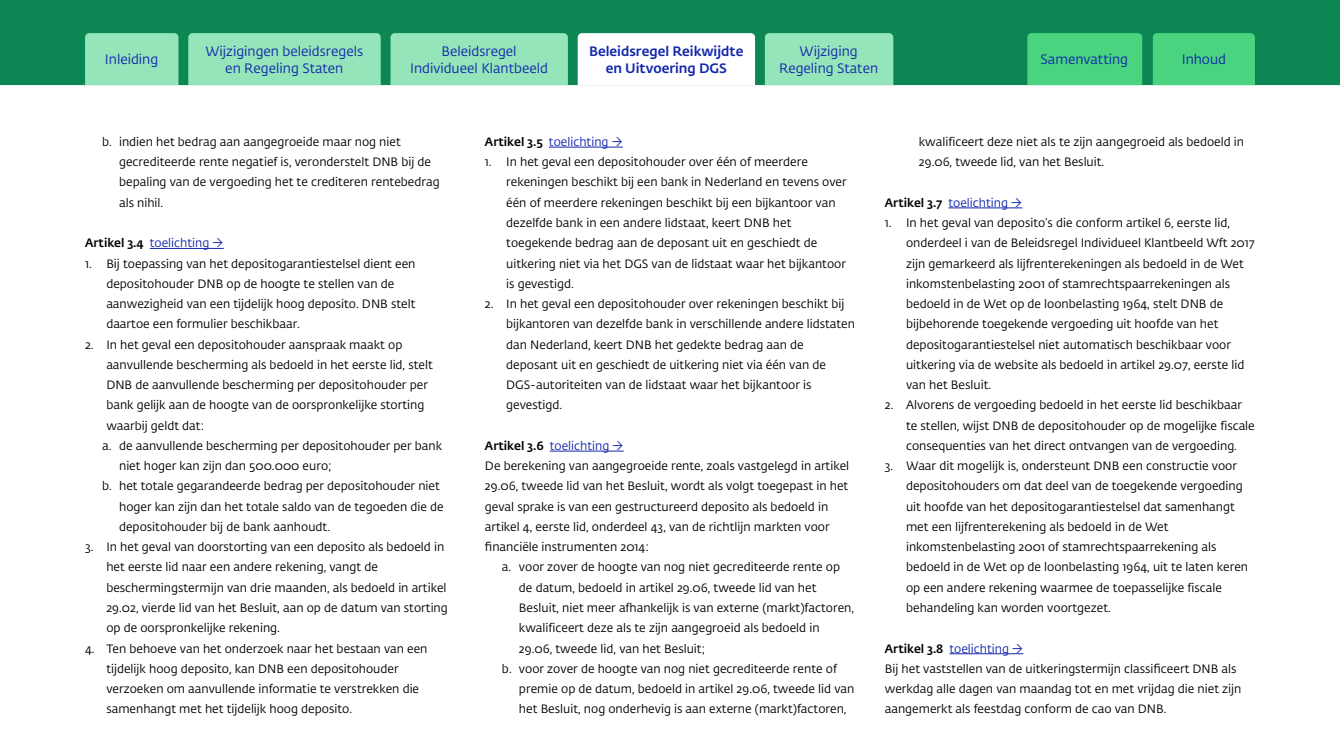
<style>
.page{position:relative;width:1340px;height:754px;background:#fff}
.page>*{position:absolute;margin:0;border:0;box-sizing:border-box;transform-origin:0 0}
.t1{font:13.5px/16.5px "DNB Fedra";color:#1226aa;text-align:center}
.t2{font:500 13.5px/16.5px "DNB Fedra";color:#1226aa;text-align:center}
.P_Broodtekst{font:12px/20.2px "DNB Fedra";color:#000}
.H4_Alineakop{font:12px "DNB Fedra";color:#1226aa}
.s1{font-weight:500;color:#000}
</style>
<div class="page">
<div style="left:0;top:0;width:1339px;height:85px;background:#0c8754"></div>
<div style="left:1027px;top:33px;width:115px;height:52px;background:#4ad480"></div>
<div style="left:1152px;top:33px;width:102px;height:52px;background:#4ad480"></div>
<div style="left:188px;top:33px;width:193px;height:52px;background:#94e5ba"></div>
<div style="left:390px;top:33px;width:178px;height:52px;background:#94e5ba"></div>
<svg style="left:577px;top:33px;width:178px;height:52px"></svg>
<div style="left:765px;top:33px;width:128px;height:52px;background:#94e5ba"></div>
<div style="left:85px;top:33px;width:93px;height:52px;background:#94e5ba"></div>
<hr style="left:150px;top:248px;width:62px;height:1px;background:#1226aa">
<hr style="left:549px;top:147px;width:62px;height:1px;background:#1226aa">
<hr style="left:549px;top:450px;width:63px;height:1px;background:#1226aa">
<hr style="left:948px;top:207px;width:62px;height:1px;background:#1226aa">
<hr style="left:949px;top:653px;width:62px;height:1px;background:#1226aa">
<svg style="left:212px;top:247px;width:12px;height:2px"></svg>
<svg style="left:611px;top:146px;width:12px;height:2px"></svg>
<svg style="left:1010px;top:207px;width:12px;height:1px"></svg>
<svg style="left:1011px;top:653px;width:12px;height:1px"></svg>
<p class="t1" style="left:105px;top:52px;width:55px">Inleiding</p>
<p class="t1" style="left:205px;top:43px;width:159px">Wijzigingen beleidsregels en Regeling Staten</p>
<p class="t1" style="left:410px;top:43px;width:139px">Beleidsregel<br>Individueel Klantbeeld</p>
<p class="t2" style="left:589px;top:43px;width:156px">Beleidsregel Reikwijdte en Uitvoering DGS</p>
<p class="t1" style="left:779px;top:43px;width:101px">Wijziging<br>Regeling Staten</p>
<p class="t1" style="left:1040px;top:52px;width:89px">Samenvatting</p>
<p class="t1" style="left:1181px;top:52px;width:46px">Inhoud</p>
<p class="P_Broodtekst" style="left:119px;top:132px;width:322px;text-indent:-17px">b. indien het bedrag aan aangegroeide maar nog niet gecrediteerde rente negatief is, veronderstelt DNB bij de bepaling van de vergoeding het te crediteren rentebedrag als nihil.</p>
<h4 class="H4_Alineakop" style="left:85px;top:236px;width:126px"><span class="s1">Artikel 3.4</span> toelichting</h4>
<p class="P_Broodtekst" style="left:106px;top:253px;width:311px;text-indent:-21px">1. Bij toepassing van het depositogarantiestelsel dient een depositohouder DNB op de hoogte te stellen van de aanwezigheid van een tijdelijk hoog deposito. DNB stelt daartoe een formulier beschikbaar.</p>
<p class="P_Broodtekst" style="left:106px;top:334px;width:328px;text-indent:-21px">2. In het geval een depositohouder aanspraak maakt op aanvullende bescherming als bedoeld in het eerste lid, stelt DNB de aanvullende bescherming per depositohouder per bank gelijk aan de hoogte van de oorspronkelijke storting waarbij geldt dat:</p>
<p class="P_Broodtekst" style="left:119px;top:435px;width:324px;text-indent:-17px">a. de aanvullende bescherming per depositohouder per bank niet hoger kan zijn dan 500.000 euro;</p>
<p class="P_Broodtekst" style="left:119px;top:476px;width:326px;text-indent:-17px">b. het totale gegarandeerde bedrag per depositohouder niet hoger kan zijn dan het totale saldo van de tegoeden die de depositohouder bij de bank aanhoudt.</p>
<p class="P_Broodtekst" style="left:106px;top:537px;width:343px;text-indent:-21px">3. In het geval van doorstorting van een deposito als bedoeld in het eerste lid naar een andere rekening, vangt de beschermingstermijn van drie maanden, als bedoeld in artikel 29.02, vierde lid van het Besluit, aan op de datum van storting op de oorspronkelijke rekening.</p>
<p class="P_Broodtekst" style="left:106px;top:638px;width:323px;text-indent:-21px">4. Ten behoeve van het onderzoek naar het bestaan van een tijdelijk hoog deposito, kan DNB een depositohouder verzoeken om aanvullende informatie te verstrekken die samenhangt met het tijdelijk hoog deposito.</p>
<h4 class="H4_Alineakop" style="left:485px;top:134px;width:125px"><span class="s1">Artikel 3.5</span> toelichting</h4>
<p class="P_Broodtekst" style="left:506px;top:152px;width:342px;text-indent:-21px">1. In het geval een depositohouder over één of meerdere rekeningen beschikt bij een bank in Nederland en tevens over één of meerdere rekeningen beschikt bij een bijkantoor van dezelfde bank in een andere lidstaat, keert DNB het toegekende bedrag aan de deposant uit en geschiedt de uitkering niet via het DGS van de lidstaat waar het bijkantoor is gevestigd.</p>
<p class="P_Broodtekst" style="left:506px;top:294px;width:350px;text-indent:-21px">2. In het geval een depositohouder over rekeningen beschikt bij bijkantoren van dezelfde bank in verschillende andere lidstaten dan Nederland, keert DNB het gedekte bedrag aan de deposant uit en geschiedt de uitkering niet via één van de DGS-autoriteiten van de lidstaat waar het bijkantoor is gevestigd.</p>
<h4 class="H4_Alineakop" style="left:485px;top:438px;width:126px"><span class="s1">Artikel 3.6</span> toelichting</h4>
<p class="P_Broodtekst" style="left:485px;top:456px;width:366px">De berekening van aangegroeide rente, zoals vastgelegd in artikel 29.06, tweede lid van het Besluit, wordt als volgt toegepast in het geval sprake is van een gestructureerd deposito als bedoeld in artikel 4, eerste lid, onderdeel 43, van de richtlijn markten voor financiële instrumenten 2014:</p>
<p class="P_Broodtekst" style="left:519px;top:557px;width:336px;text-indent:-17px">a. voor zover de hoogte van nog niet gecrediteerde rente op de datum, bedoeld in artikel 29.06, tweede lid van het Besluit, niet meer afhankelijk is van externe (markt)factoren, kwalificeert deze als te zijn aangegroeid als bedoeld in 29.06, tweede lid, van het Besluit;</p>
<p class="P_Broodtekst" style="left:519px;top:658px;width:337px;text-indent:-17px">b. voor zover de hoogte van nog niet gecrediteerde rente of premie op de datum, bedoeld in artikel 29.06, tweede lid van het Besluit, nog onderhevig is aan externe (markt)factoren,</p>
<p class="P_Broodtekst" style="left:918px;top:132px;width:327px">kwalificeert deze niet als te zijn aangegroeid als bedoeld in<br>29.06, tweede lid, van het Besluit.</p>
<h4 class="H4_Alineakop" style="left:884px;top:195px;width:125px"><span class="s1">Artikel 3.7</span> toelichting</h4>
<p class="P_Broodtekst" style="left:906px;top:213px;width:350px;text-indent:-21px">1. In het geval van deposito’s die conform artikel 6, eerste lid, onderdeel i van de Beleidsregel Individueel Klantbeeld Wft 2017 zijn gemarkeerd als lijfrenterekeningen als bedoeld in de Wet inkomstenbelasting 2001 of stamrechtspaarrekeningen als bedoeld in de Wet op de loonbelasting 1964, stelt DNB de bijbehorende toegekende vergoeding uit hoofde van het depositogarantiestelsel niet automatisch beschikbaar voor uitkering via de website als bedoeld in artikel 29.07, eerste lid van het Besluit.</p>
<p class="P_Broodtekst" style="left:906px;top:395px;width:350px;text-indent:-21px">2. Alvorens de vergoeding bedoeld in het eerste lid beschikbaar te stellen, wijst DNB de depositohouder op de mogelijke fiscale consequenties van het direct ontvangen van de vergoeding.</p>
<p class="P_Broodtekst" style="left:906px;top:456px;width:343px;text-indent:-21px">3. Waar dit mogelijk is, ondersteunt DNB een constructie voor depositohouders om dat deel van de toegekende vergoeding uit hoofde van het depositogarantiestelsel dat samenhangt met een lijfrenterekening als bedoeld in de Wet inkomstenbelasting 2001 of stamrechtspaarrekening als bedoeld in de Wet op de loonbelasting 1964, uit te laten keren op een andere rekening waarmee de toepasselijke fiscale behandeling kan worden voortgezet.</p>
<h4 class="H4_Alineakop" style="left:884px;top:641px;width:126px"><span class="s1">Artikel 3.8</span> toelichting</h4>
<p class="P_Broodtekst" style="left:884px;top:658px;width:358px">Bij het vaststellen van de uitkeringstermijn classificeert DNB als werkdag alle dagen van maandag tot en met vrijdag die niet zijn aangemerkt als feestdag conform de cao van DNB.</p>
</div>
